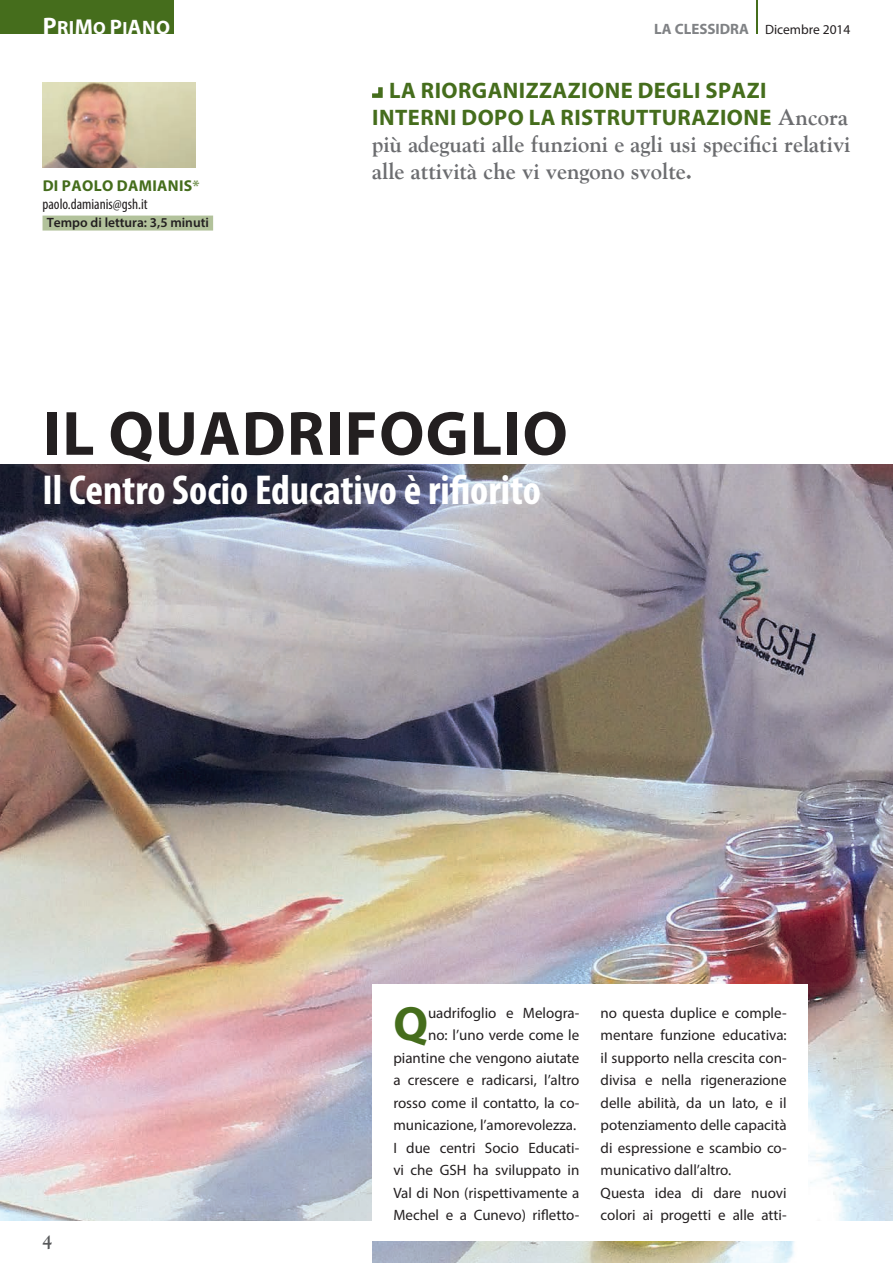
<style>
.page{position:relative;width:893px;height:1263px;background:#fff}
.page>*{position:absolute;margin:0;border:0;box-sizing:border-box;transform-origin:0 0}
.t1{font:700 63px "Myriad Pro";color:#231f20}
.t2{font:700 48.45px "Myriad Pro";color:#456d1c}
.t3{font:700 condensed 42px "Myriad Pro";color:#fff}
.t4{font:700 22.5px/27px "Goudy";color:#6c6d70}
.t5{font:700 22.5px/27px "Myriad Pro";letter-spacing:.02em;color:#456d1c}
.t6{font:700 19.2px "Myriad Pro";color:#fff}
.t7{font:700 18px "Goudy";color:#57585a}
.t8{font:700 15.75px "Myriad Pro";letter-spacing:.02em;color:#456d1c}
.t9{font:15px/22.5px "Myriad Pro";color:#231f20;text-align:right}
.t10{font:condensed 15px "Myriad Pro";color:#231f20}
.t11{font:600 13.5px "Myriad Pro";color:#231f20}
.t12{font:13.5px "Myriad Pro";color:#231f20}
.s1{font-size:23.85px}
.s2{font-size:21.6px}
.s3{font-size:17.7px}
.s4{font-size:21px}
.s5{font-size:19.5px}
.s6{color:#7a975a}
.s7{font-weight:700;font-size:15px;color:#808285}
.s8{font-family:"Goudy";color:#6c6d70}
</style>
<div class="page">
<div style="left:0;top:0;width:174px;height:34px;background:#456d1c"></div>
<hr style="left:756px;top:0;width:2px;height:34px;background:#456d1c">
<svg style="left:372px;top:87px;width:11px;height:11px"></svg>
<img style="left:0;top:464px;width:893px;height:756px">
<img style="left:372px;top:1242px;width:422px;height:21px">
<div style="left:372px;top:984px;width:436px;height:244px;background:#fff"></div>
<div style="left:43px;top:216px;width:170px;height:15px;background:#b2c29b"></div>
<img style="left:43px;top:83px;width:153px;height:85px">
<p class="t6" style="left:43px;top:15px;width:129px"><span class="s1">P</span>RI<span class="s2">M</span><span class="s3">O</span> <span class="s4">P</span><span class="s3">I</span><span class="s4">A</span><span class="s5">NO</span></p>
<p class="t8" style="left:43px;top:176px;width:87px">DI PAOLO DAM</p>
<p class="t8" style="left:152px;top:176px;width:49px">IAN IS<span class="s6">*</span></p>
<p class="t10" style="left:43px;top:195px;width:107px">paolo.damianis@gsh.it</p>
<p class="t11" style="left:47px;top:214px;width:164px">Tempo di lettura: 3,5 minuti</p>
<p class="t12" style="left:654px;top:21px;width:198px"><span class="s7">LA CLESSIDRA</span> Dicembre 2014</p>
<h3 class="t5" style="left:372px;top:76px;width:396px;text-indent:17px">LA RIORGAN IZZAZIONE DEGLI SPAZI<br>INTERN</h3>
<h3 class="t5" style="left:450px;top:103px;width:399px">I DOPO LA RISTRUTTURAZIONE <span class="s8">Ancora</span></h3>
<h3 class="t4" style="left:372px;top:130px;width:480px">più adeguati alle funzioni e agli usi specifici relativi alle attività che vi vengono svolte.</h3>
<h1 class="t1" style="left:43px;top:392px;width:318px">IL QUADRIFOG</h1>
<h1 class="t1" style="left:470px;top:392px;width:64px">LIO</h1>
<h3 class="t3" style="left:43px;top:464px;width:500px">Il Centro Socio Educativo è rifiorito</h3>
<p class="t7" style="left:43px;top:1231px;width:12px">4</p>
<p class="t9" style="left:393px;top:1001px;width:188px">uadrifoglio e Melogra-<br>no: l’uno verde come le piantine che vengono aiutate a crescere e radicarsi, l’altro rosso come il contatto, la co&shy;municazione, l’amorevolezza.<br>I due centri Socio Educati&shy;vi che GSH ha sviluppato in<br>Val di Non (rispettivamente a<br>Mechel e a Cunevo) rifletto-</p>
<p class="t9" style="left:601px;top:1001px;width:188px;text-align:left">no questa duplice e comple&shy;mentare funzione educativa: il supporto nella crescita con&shy;divisa e nella rigenerazione delle abilità, da un lato, e il potenziamento delle capacità di espressione e scambio co&shy;municativo dall’altro.<br>Questa idea di dare nuovi colori ai progetti e alle atti-</p>
<h2 class="t2" style="left:393px;top:992px;width:33px">Q</h2>
</div>
